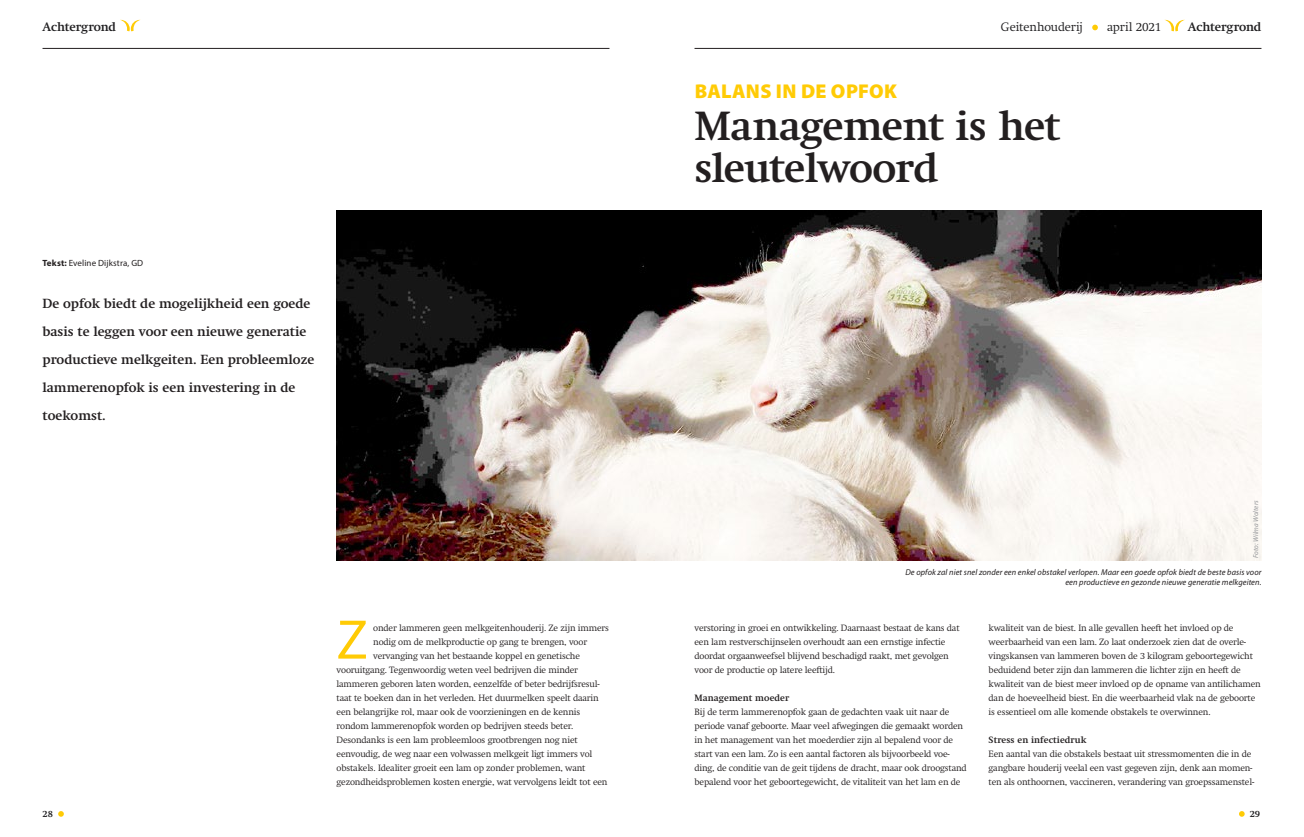
<style>
.page{position:relative;width:1304px;height:837px;background:#fff}
.page>*{position:absolute;margin:0;border:0;box-sizing:border-box;transform-origin:0 0}
.t1{font:56.2px "Myriad Pro";color:#ffcb05}
.t2{font:700 40px/42px "Swift";letter-spacing:-.02em;color:#231f20}
.t3{font:900 20px "Myriad Pro";letter-spacing:.02em;color:#ffcb05}
.t4{font:700 13px/28px "Swift";color:#231f20}
.t5{font:300 12px "Swift";letter-spacing:-.015em;color:#1f1e20}
.t6{font:700 12px "Swift";letter-spacing:-.01em;color:#1f1e20}
.t7{font:300 9px/14px "Swift";letter-spacing:-.015em;color:#231f20}
.t8{font:700 9px "Swift";letter-spacing:.01em;color:#231f20}
.t9{font:9px "Myriad Pro";letter-spacing:.01em;color:#231f20}
.t10{font:700 9px "Swift";color:#1f1e20}
.t11{font:italic 8.5px/10px "Myriad Pro";letter-spacing:.01em;color:#231f20;text-align:right}
.t12{font:italic 7px "Myriad Pro";letter-spacing:.01em;color:#939598}
.s1{font-weight:700}
</style>
<div class="page">
<hr style="left:694px;top:48px;width:567px;height:1px;background:#231f20">
<hr style="left:43px;top:48px;width:566px;height:1px;background:#231f20">
<svg style="left:1092px;top:25px;width:6px;height:5px"></svg>
<svg style="left:1165px;top:20px;width:20px;height:11px"></svg>
<svg style="left:120px;top:20px;width:20px;height:11px"></svg>
<svg style="left:1239px;top:811px;width:6px;height:5px"></svg>
<svg style="left:58px;top:811px;width:6px;height:5px"></svg>
<img style="left:337px;top:210px;width:924px;height:350px">
<h3 class="t6" style="left:43px;top:20px;width:75px">Achtergrond</h3>
<h3 class="t5" style="left:1001px;top:20px;width:84px">Geitenhouderij</h3>
<h3 class="t5" style="left:1107px;top:20px;width:56px">april 2021</h3>
<h3 class="t6" style="left:1188px;top:20px;width:75px">Achtergrond</h3>
<h3 class="t3" style="left:695px;top:78px;width:204px">BALANS IN DE OPFOK</h3>
<p class="t9" style="left:43px;top:257px;width:102px"><span class="s1">Tekst:</span> Eveline Dijkstra, GD</p>
<h3 class="t4" style="left:43px;top:290px;width:273px">De opfok biedt de mogelijkheid een goede basis te leggen voor een nieuwe generatie productieve melkgeiten. Een probleemloze lammerenopfok is een investering in de toekomst.</h3>
<h1 class="t1" style="left:337px;top:604px;width:33px">Z</h1>
<p class="t7" style="left:373px;top:620px;width:237px">onder lammeren geen melkgeitenhouderij. Ze zijn immers</p>
<p class="t7" style="left:373px;top:634px;width:215px">nodig om de melkproductie op gang te brengen, voor</p>
<p class="t7" style="left:373px;top:648px;width:208px">vervanging van het bestaande koppel en genetische</p>
<p class="t7" style="left:337px;top:662px;width:243px">vooruitgang. Tegenwoordig weten veel bedrijven die minder</p>
<p class="t7" style="left:337px;top:676px;width:265px">lammeren geboren laten worden, eenzelfde of beter bedrijfsresul-</p>
<p class="t7" style="left:337px;top:690px;width:264px">taat te boeken dan in het verleden. Het duurmelken speelt daarin</p>
<p class="t7" style="left:337px;top:704px;width:245px">een belangrijke rol, maar ook de voorzieningen en de kennis</p>
<p class="t7" style="left:337px;top:718px;width:238px">rondom lammerenopfok worden op bedrijven steeds beter.</p>
<p class="t7" style="left:337px;top:732px;width:243px">Desondanks is een lam probleemloos grootbrengen nog niet</p>
<p class="t7" style="left:337px;top:746px;width:257px">eenvoudig, de weg naar een volwassen melkgeit ligt immers vol</p>
<p class="t7" style="left:337px;top:760px;width:250px">obstakels. Idealiter groeit een lam op zonder problemen, want</p>
<p class="t7" style="left:337px;top:774px;width:272px">gezondheidsproblemen kosten energie, wat vervolgens leidt tot een</p>
<h2 class="t2" style="left:694px;top:106px;width:367px">Management is het sleutelwoord</h2>
<p class="t12" style="left:1251px;top:557px;width:59px;rotate:-90deg">Foto: Wilma Wolters</p>
<p class="t11" style="left:905px;top:566px;width:358px">De opfok zal niet snel zonder een enkel obstakel verlopen. Maar een goede opfok biedt de beste basis voor een productieve en gezonde nieuwe generatie melkgeiten.</p>
<p class="t7" style="left:694px;top:620px;width:267px">verstoring in groei en ontwikkeling. Daarnaast bestaat de kans dat een lam restverschijnselen overhoudt aan een ernstige infectie doordat orgaanweefsel blijvend beschadigd raakt, met gevolgen voor de productie op latere leeftijd.</p>
<p class="t8" style="left:694px;top:692px;width:96px">Management moeder</p>
<p class="t7" style="left:694px;top:704px;width:274px">Bij de term lammerenopfok gaan de gedachten vaak uit naar de periode vanaf geboorte. Maar veel afwegingen die gemaakt worden in het management van het moederdier zijn al bepalend voor de start van een lam. Zo is een aantal factoren als bijvoorbeeld voe&shy;ding, de conditie van de geit tijdens de dracht, maar ook droogstand bepalend voor het geboortegewicht, de vitaliteit van het lam en de</p>
<p class="t7" style="left:989px;top:620px;width:274px">kwaliteit van de biest. In alle gevallen heeft het invloed op de weerbaarheid van een lam. Zo laat onderzoek zien dat de overle&shy;vingskansen van lammeren boven de 3 kilogram geboortegewicht beduidend beter zijn dan lammeren die lichter zijn en heeft de kwaliteit van de biest meer invloed op de opname van antilichamen dan de hoeveelheid biest. En die weerbaarheid vlak na de geboorte is essentieel om alle komende obstakels te overwinnen.</p>
<p class="t8" style="left:989px;top:734px;width:99px">Stress en infectiedruk</p>
<p class="t7" style="left:989px;top:746px;width:267px">Een aantal van die obstakels bestaat uit stressmomenten die in de gangbare houderij veelal een vast gegeven zijn, denk aan momen&shy;ten als onthoornen, vaccineren, verandering van groepssamenstel-</p>
<p class="t10" style="left:43px;top:808px;width:12px">28</p>
<p class="t10" style="left:1250px;top:808px;width:12px">29</p>
</div>
